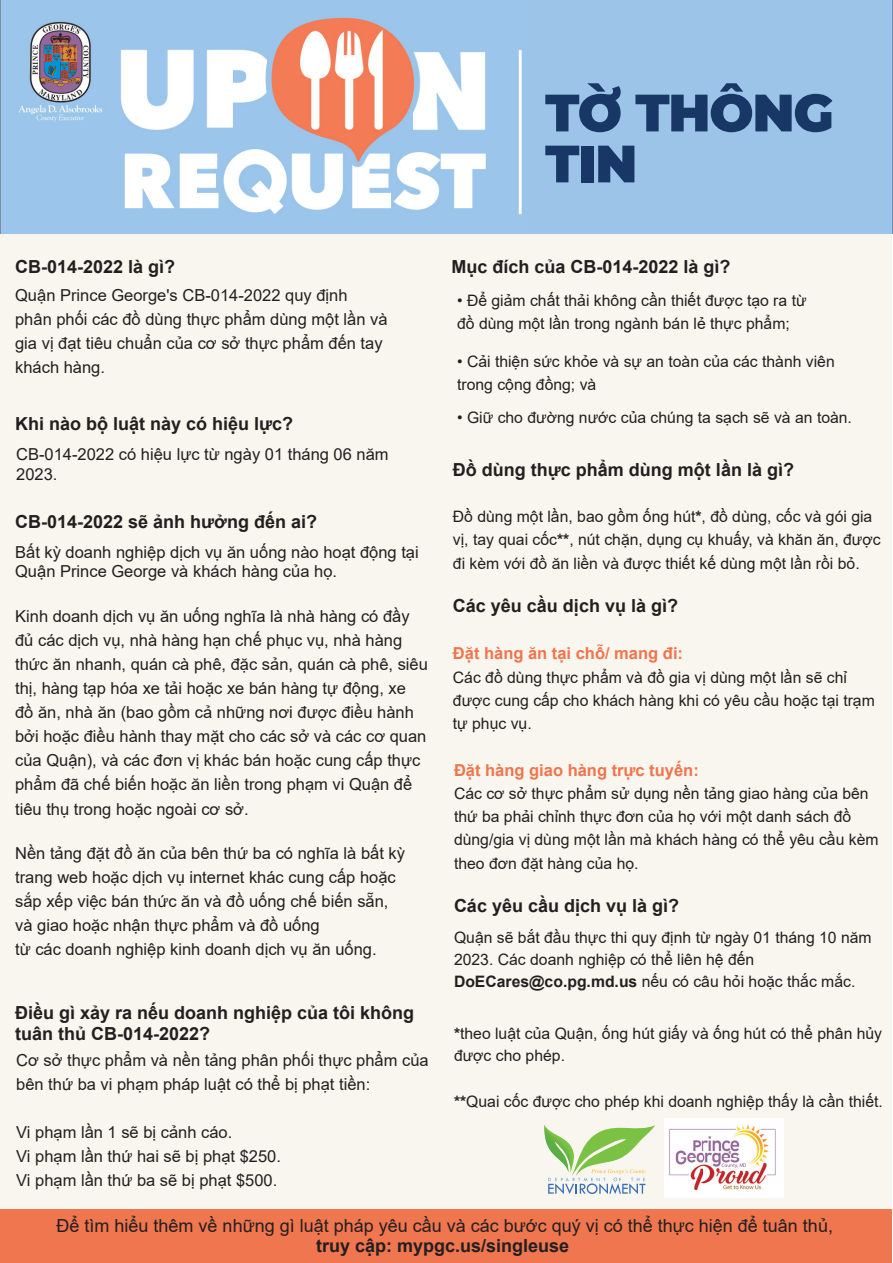
<style>
.page{position:relative;width:893px;height:1263px;background:#fff}
.page>*{position:absolute;margin:0;border:0;box-sizing:border-box;transform-origin:0 0}
.t1{font:900 52.5px "Montserrat";letter-spacing:-.025em;color:#193766}
.t2{font:700 18px/21.6px "Arial";color:#231f20}
.t3{font:18px "Arial";color:#231f20}
.t4{font:16.5px/24px "Arial";color:#231f20}
.t5{font:700 16.5px "Arial";color:#ef754d}
.t6{font:15.75px/23.2px "Arial";color:#231f20}
.s1{font-weight:700}
</style>
<div class="page">
<div style="left:1px;top:0;width:891px;height:1263px;background:#f9f6ef"></div>
<img style="left:1px;top:0;width:891px;height:233px">
<svg style="left:544px;top:1125px;width:111px;height:69px"></svg>
<img style="left:664px;top:1119px;width:119px;height:78px">
<div style="left:1px;top:1209px;width:891px;height:54px;background:#ef764e"></div>
<div style="left:527px;top:0;width:361px;height:231px;background:#9bc4e8"></div>
<p class="t1" style="left:545px;top:73px;width:290px">TỜ THÔNG</p>
<p class="t1" style="left:545px;top:124px;width:94px">TIN</p>
<p class="t2" style="left:15px;top:256px;width:162px">CB-014-2022 là gì?</p>
<p class="t2" style="left:451px;top:256px;width:281px">Mục đích của CB-014-2022 là gì?</p>
<p class="t4" style="left:15px;top:283px;width:334px">Quận Prince George's CB-014-2022 quy định</p>
<p class="t4" style="left:15px;top:307px;width:374px">phân phối các đồ dùng thực phẩm dùng một lần và</p>
<p class="t4" style="left:15px;top:331px;width:369px">gia vị đạt tiêu chuẩn của cơ sở thực phẩm đến tay khách hàng.</p>
<p class="t2" style="left:15px;top:413px;width:280px">Khi nào bộ luật này có hiệu lực?</p>
<p class="t4" style="left:16px;top:444px;width:374px;line-height:19.8px">CB-014-2022 có hiệu lực từ ngày 01 tháng 06 năm<br>2023.</p>
<p class="t2" style="left:15px;top:511px;width:303px">CB-014-2022 sẽ ảnh hưởng đến ai?</p>
<p class="t4" style="left:15px;top:542px;width:405px;line-height:19.8px">Bất kỳ doanh nghiệp dịch vụ ăn uống nào hoạt động tại<br>Quận Prince George và khách hàng của họ.</p>
<p class="t4" style="left:15px;top:604px;width:414px">Kinh doanh dịch vụ ăn uống nghĩa là nhà hàng có đầy đủ các dịch vụ, nhà hàng hạn chế phục vụ, nhà hàng thức ăn nhanh, quán cà phê, đặc sản, quán cà phê, siêu thị, hàng tạp hóa xe tải hoặc xe bán hàng tự động, xe đồ ăn, nhà ăn (bao gồm cả những nơi được điều hành bởi hoặc điều hành thay mặt cho các sở và các cơ quan của Quận), và các đơn vị khác bán hoặc cung cấp thực phẩm đã chế biến hoặc ăn liền trong phạm vi Quận để tiêu thụ trong hoặc ngoài cơ sở.</p>
<p class="t4" style="left:15px;top:841px;width:391px">Nền tảng đặt đồ ăn của bên thứ ba có nghĩa là bất kỳ</p>
<p class="t4" style="left:15px;top:865px;width:382px">trang web hoặc dịch vụ internet khác cung cấp hoặc</p>
<p class="t4" style="left:15px;top:889px;width:375px">sắp xếp việc bán thức ăn và đồ uống chế biến sẵn,</p>
<p class="t4" style="left:15px;top:913px;width:306px">và giao hoặc nhận thực phẩm và đồ uống</p>
<p class="t4" style="left:15px;top:937px;width:363px">từ các doanh nghiệp kinh doanh dịch vụ ăn uống.</p>
<p class="t2" style="left:15px;top:1001px;width:401px">Điều gì xảy ra nếu doanh nghiệp của tôi không tuân thủ CB-014-2022?</p>
<p class="t4" style="left:16px;top:1048px;width:414px">Cơ sở thực phẩm và nền tảng phân phối thực phẩm của bên thứ ba vi phạm pháp luật có thể bị phạt tiền:</p>
<p class="t4" style="left:16px;top:1120px;width:218px">Vi phạm lần 1 sẽ bị cảnh cáo.</p>
<p class="t4" style="left:16px;top:1144px;width:266px">Vi phạm lần thứ hai sẽ bị phạt $250.</p>
<p class="t4" style="left:16px;top:1168px;width:263px">Vi phạm lần thứ ba sẽ bị phạt $500.</p>
<p class="t6" style="left:457px;top:289px;width:351px">• Để giảm chất thải không cần thiết được tạo ra từ đồ dùng một lần trong ngành bán lẻ thực phẩm;</p>
<p class="t6" style="left:457px;top:350px;width:379px">• Cải thiện sức khỏe và sự an toàn của các thành viên trong cộng đồng; và</p>
<p class="t6" style="left:457px;top:406px;width:396px">• Giữ cho đường nước của chúng ta sạch sẽ và an toàn.</p>
<p class="t2" style="left:453px;top:459px;width:343px">Đồ dùng thực phẩm dùng một lần là gì?</p>
<p class="t6" style="left:453px;top:505px;width:429px">Đồ dùng một lần, bao gồm ống hút<span class="s1">*</span>, đồ dùng, cốc và gói gia vị, tay quai cốc<span class="s1">**</span>, nút chặn, dụng cụ khuấy, và khăn ăn, được đi kèm với đồ ăn liền và được thiết kế dùng một lần rồi bỏ.</p>
<p class="t2" style="left:453px;top:595px;width:227px">Các yêu cầu dịch vụ là gì?</p>
<p class="t5" style="left:453px;top:642px;width:232px">Đặt hàng ăn tại chỗ/ mang đi:</p>
<p class="t6" style="left:453px;top:665px;width:423px">Các đồ dùng thực phẩm và đồ gia vị dùng một lần sẽ chỉ được cung cấp cho khách hàng khi có yêu cầu hoặc tại trạm tự phục vụ.</p>
<p class="t5" style="left:454px;top:758px;width:246px">Đặt hàng giao hàng trực tuyến:</p>
<p class="t6" style="left:454px;top:782px;width:426px">Các cơ sở thực phẩm sử dụng nền tảng giao hàng của bên thứ ba phải chỉnh thực đơn của họ với một danh sách đồ dùng/gia vị dùng một lần mà khách hàng có thể yêu cầu kèm theo đơn đặt hàng của họ.</p>
<p class="t2" style="left:454px;top:895px;width:227px">Các yêu cầu dịch vụ là gì?</p>
<p class="t6" style="left:454px;top:926px;width:419px;line-height:22px">Quận sẽ bắt đầu thực thi quy định từ ngày 01 tháng 10 năm<br>2023. Các doanh nghiệp có thể liên hệ đến<br><span class="s1">DoECares@co.pg.md.us</span> nếu có câu hỏi hoặc thắc mắc.</p>
<p class="t6" style="left:454px;top:1022px;width:430px;line-height:22px"><span class="s1">*</span>theo luật của Quận, ống hút giấy và ống hút có thể phân hủy được cho phép.</p>
<p class="t6" style="left:454px;top:1089px;width:430px"><span class="s1">**</span>Quai cốc được cho phép khi doanh nghiệp thấy là cần thiết.</p>
<p class="t3" style="left:57px;top:1213px;width:778px">Để tìm hiểu thêm về những gì luật pháp yêu cầu và các bước quý vị có thể thực hiện để tuân thủ,</p>
<p class="t2" style="left:316px;top:1234px;width:255px">truy cập: mypgc.us/singleuse</p>
</div>
